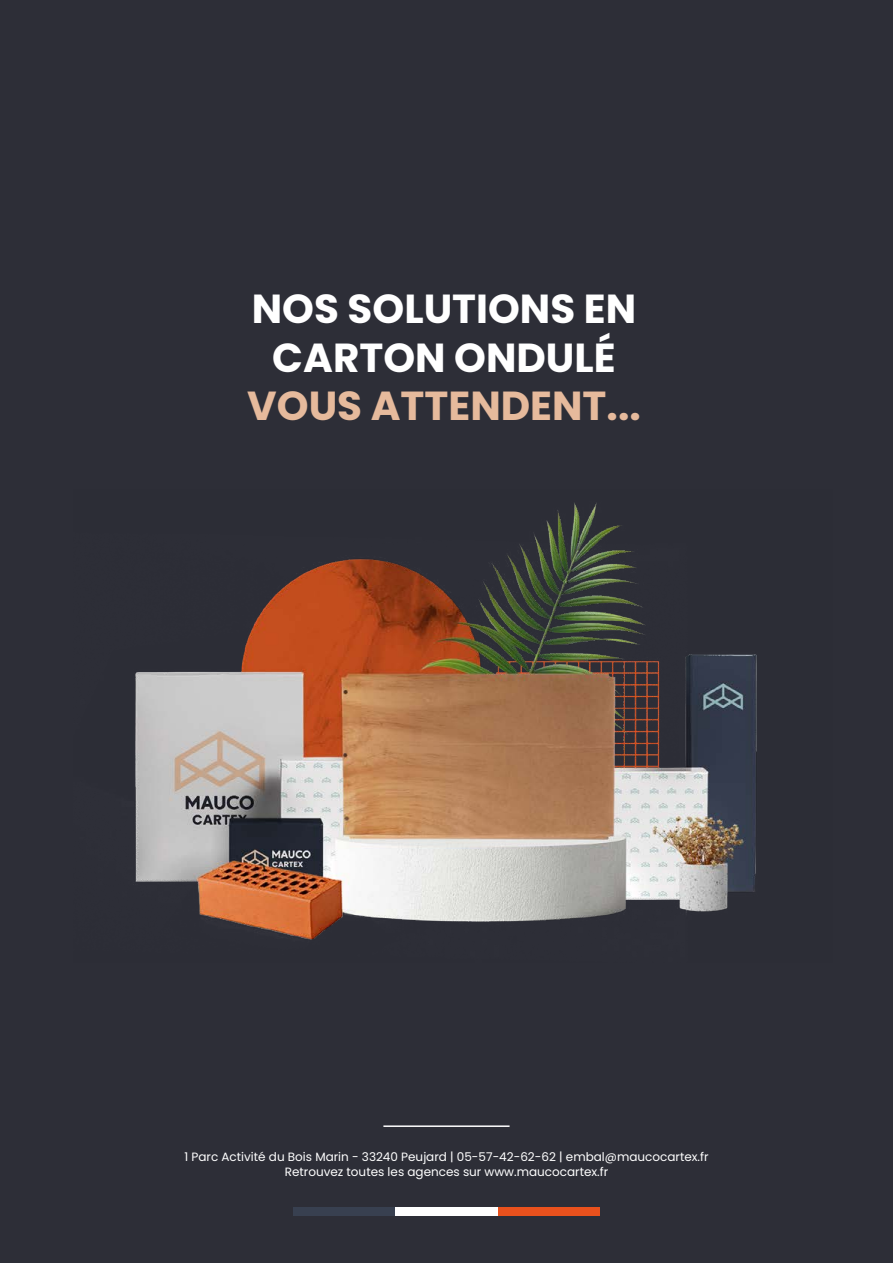
<style>
.page{position:relative;width:893px;height:1263px;background:#2d2e37}
.page>*{position:absolute;margin:0;border:0;box-sizing:border-box;transform-origin:0 0}
.t1{font:700 40.5px/48.6px "Poppins";color:#fff;text-align:center}
.t2{font:700 40.5px "Poppins";color:#e6ba9c}
.t3{font:12px/14.4px "Poppins";color:#fff;text-align:center}
</style>
<div class="page">
<hr style="left:383px;top:1125px;width:127px;height:2px;background:#fff">
<div style="left:497px;top:1208px;width:103px;height:8px;background:#e9511d"></div>
<div style="left:293px;top:1208px;width:102px;height:8px;background:#384050"></div>
<div style="left:395px;top:1208px;width:102px;height:8px;background:#fff"></div>
<img style="left:135px;top:503px;width:622px;height:437px">
<h1 class="t1" style="left:252px;top:285px;width:386px">NOS SOLUTIONS EN<br>CARTON ONDULÉ</h1>
<h1 class="t2" style="left:247px;top:383px;width:395px">VOUS ATTENDENT...</h1>
<p class="t3" style="left:184px;top:1150px;width:526px">1 Parc Activité du Bois Marin - 33240 Peujard | 05-57-42-62-62 | embal@maucocartex.fr<br>Retrouvez toutes les agences sur www.maucocartex.fr</p>
</div>
